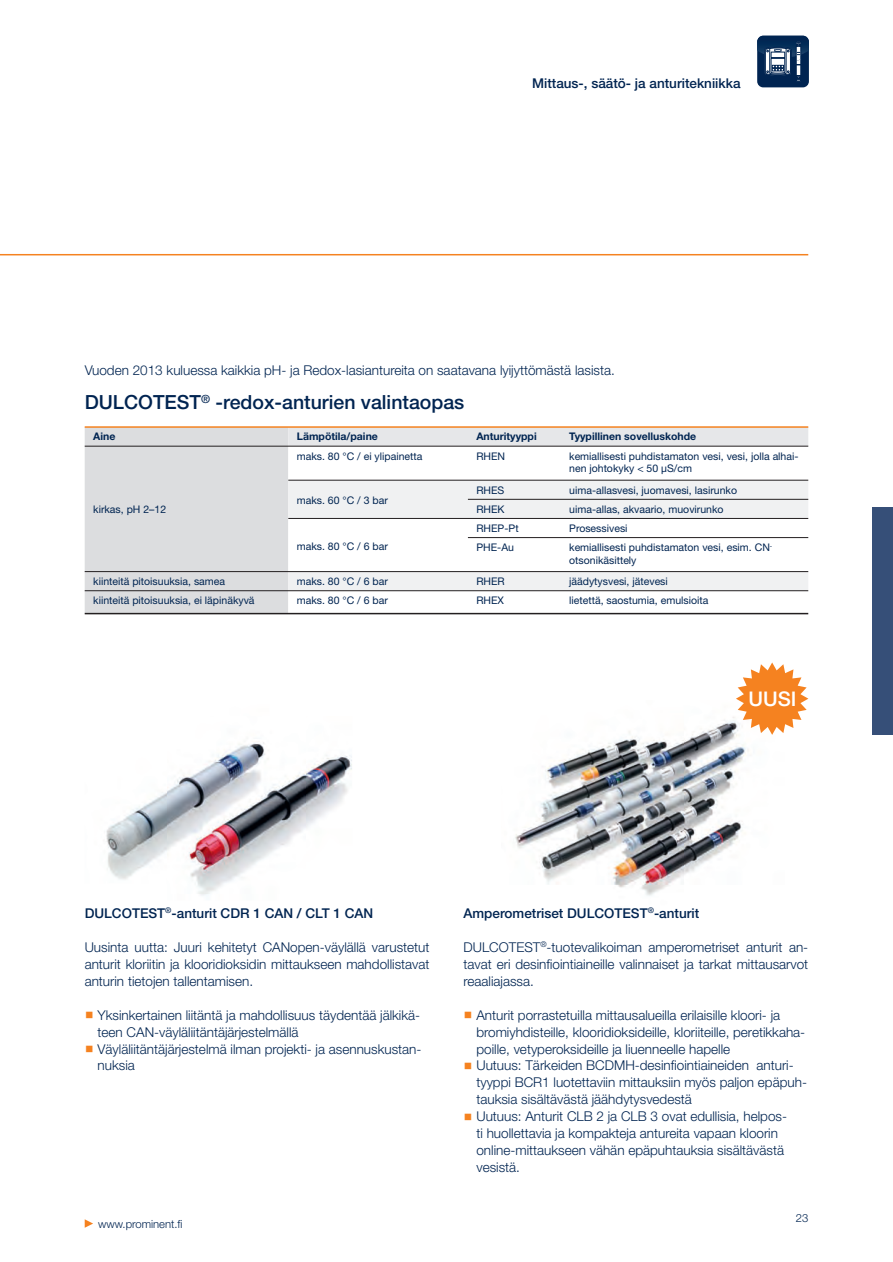
<style>
.page{position:relative;width:893px;height:1262px;background:#fff}
.page>*{position:absolute;margin:0;border:0;box-sizing:border-box;transform-origin:0 0}
.t1{font:500 20.25px "Helvetica Neue";color:#fff}
.t2{font:500 19.5px "Helvetica Neue";color:#002451}
.t3{font:300 13.5px/17px "Helvetica Neue";color:#002451;text-align:justify}
.t4{font:500 13.5px "Helvetica Neue";color:#002451}
.t5{font:300 11.25px "Helvetica Neue";color:#002451}
.t6{font:10.5px/12.6px "Helvetica Neue";color:#002451}
.t7{font:700 10.5px "Helvetica Neue";color:#002451}
</style>
<div class="page">
<svg style="left:85px;top:1219px;width:8px;height:9px"></svg>
<img style="left:515px;top:717px;width:234px;height:179px">
<hr style="left:0;top:254px;width:807px;height:1px;background:#f58220">
<div style="left:756px;top:36px;width:52px;height:51px;background:#002451;border-radius:6px"></div>
<svg style="left:756px;top:36px;width:52px;height:46px"></svg>
<img style="left:106px;top:792px;width:61px;height:88px">
<img style="left:198px;top:755px;width:154px;height:141px">
<img style="left:167px;top:742px;width:138px;height:151px">
<svg style="left:85px;top:428px;width:722px;height:185px;background:#dcdddf"></svg>
<svg style="left:288px;top:447px;width:519px;height:166px"></svg>
<svg style="left:288px;top:481px;width:519px;height:109px;fill:#f0f1f2"></svg>
<hr style="left:85px;top:426px;width:722px;height:2px;background:#f58220">
<hr style="left:85px;top:613px;width:722px;height:1px;background:#231f20">
<hr style="left:85px;top:590px;width:722px;height:1px;background:#231f20">
<hr style="left:85px;top:446px;width:722px;height:1px;background:#231f20">
<hr style="left:288px;top:480px;width:519px;height:1px;background:#231f20">
<hr style="left:467px;top:499px;width:340px;height:1px;background:#231f20">
<hr style="left:288px;top:518px;width:519px;height:1px;background:#231f20">
<hr style="left:467px;top:537px;width:340px;height:1px;background:#231f20">
<hr style="left:85px;top:571px;width:722px;height:1px;background:#231f20">
<div style="left:871px;top:508px;width:21px;height:227px;background:#364f78"></div>
<svg style="left:735px;top:662px;width:73px;height:73px"></svg>
<p class="t4" style="left:532px;top:78px;width:210px">Mittaus-, säätö- ja anturitekniikka</p>
<p class="t3" style="left:85px;top:363px;width:531px">Vuoden 2013 kuluessa kaikkia pH- ja Redox-lasiantureita on saatavana lyijyttömästä lasista.</p>
<h2 class="t2" style="left:85px;top:395px;width:381px">DULCOTEST<sup>®</sup> -redox-anturien valintaopas</h2>
<p class="t7" style="left:93px;top:433px;width:24px">Aine</p>
<p class="t7" style="left:297px;top:433px;width:83px">Lämpötila/paine</p>
<p class="t7" style="left:476px;top:433px;width:62px">Anturityyppi</p>
<p class="t7" style="left:569px;top:433px;width:128px">Tyypillinen sovelluskohde</p>
<p class="t6" style="left:93px;top:504px;width:74px">kirkas, pH 2–12</p>
<p class="t6" style="left:297px;top:451px;width:127px">maks. 80 °C / ei ylipainetta</p>
<p class="t6" style="left:476px;top:451px;width:30px">RHEN</p>
<p class="t6" style="left:569px;top:451px;width:231px">kemiallisesti puhdistamaton vesi, vesi, jolla alhai&shy;nen johtokyky &lt; 50 µS/cm</p>
<p class="t6" style="left:297px;top:495px;width:92px">maks. 60 °C / 3 bar</p>
<p class="t6" style="left:476px;top:485px;width:29px">RHES</p>
<p class="t6" style="left:569px;top:485px;width:169px">uima-allasvesi, juomavesi, lasirunko</p>
<p class="t6" style="left:476px;top:504px;width:30px">RHEK</p>
<p class="t6" style="left:569px;top:504px;width:156px">uima-allas, akvaario, muovirunko</p>
<p class="t6" style="left:297px;top:541px;width:92px">maks. 80 °C / 6 bar</p>
<p class="t6" style="left:476px;top:523px;width:44px">RHEP-Pt</p>
<p class="t6" style="left:569px;top:523px;width:60px">Prosessivesi</p>
<p class="t6" style="left:476px;top:542px;width:39px">PHE-Au</p>
<p class="t6" style="left:569px;top:542px;width:204px">kemiallisesti puhdistamaton vesi, esim. CN&shy;otsonikäsittely</p>
<p class="t6" style="left:93px;top:576px;width:133px">kiinteitä pitoisuuksia, samea</p>
<p class="t6" style="left:297px;top:576px;width:92px">maks. 80 °C / 6 bar</p>
<p class="t6" style="left:476px;top:576px;width:30px">RHER</p>
<p class="t6" style="left:569px;top:576px;width:100px">jäädytysvesi, jätevesi</p>
<p class="t6" style="left:93px;top:595px;width:163px">kiinteitä pitoisuuksia, ei läpinäkyvä</p>
<p class="t6" style="left:297px;top:595px;width:92px">maks. 80 °C / 6 bar</p>
<p class="t6" style="left:476px;top:595px;width:29px">RHEX</p>
<p class="t6" style="left:569px;top:595px;width:141px">lietettä, saostumia, emulsioita</p>
<h1 class="t1" style="left:748px;top:692px;width:49px">UUSI</h1>
<p class="t4" style="left:85px;top:908px;width:290px">DULCOTEST<sup>®</sup>-anturit CDR 1 CAN / CLT 1 CAN</p>
<p class="t3" style="left:85px;top:940px;width:346px">Uusinta uutta: Juuri kehitetyt CANopen-väylällä varustetut anturit kloriitin ja klooridioksidin mittaukseen mahdollistavat anturin tietojen tallentamisen.</p>
<p class="t3" style="left:98px;top:1008px;width:325px;text-align:left">Yksinkertainen liitäntä ja mahdollisuus täydentää jälkikä&shy;teen CAN-väyläliitäntäjärjestelmällä Väyläliitäntäjärjestelmä ilman projekti- ja asennuskustan&shy;nuksia</p>
<p class="t5" style="left:98px;top:1220px;width:86px">www.prominent.fi</p>
<p class="t4" style="left:463px;top:908px;width:237px">Amperometriset DULCOTEST<sup>®</sup>-anturit</p>
<p class="t3" style="left:463px;top:940px;width:346px">DULCOTEST<sup>®</sup>-tuotevalikoiman amperometriset anturit an&shy;tavat eri desinfiointiaineille valinnaiset ja tarkat mittausarvot reaaliajassa.</p>
<p class="t3" style="left:476px;top:1008px;width:332px;text-align:left">Anturit porrastetuilla mittausalueilla erilaisille kloori- ja bromiyhdisteille, klooridioksideille, kloriiteille, peretikkaha&shy;poille, vetyperoksideille ja liuenneelle hapelle<br>Uutuus: Tärkeiden BCDMH-desinfiointiaineiden anturi&shy;tyyppi BCR1 luotettaviin mittauksiin myös paljon epäpuh&shy;tauksia sisältävästä jäähdytysvedestä<br>Uutuus: Anturit CLB 2 ja CLB 3 ovat edullisia, helpos-<br>ti huollettavia ja kompakteja antureita vapaan kloorin online-mittaukseen vähän epäpuhtauksia sisältävästä vesistä.</p>
<p class="t5" style="left:795px;top:1214px;width:14px">23</p>
</div>
